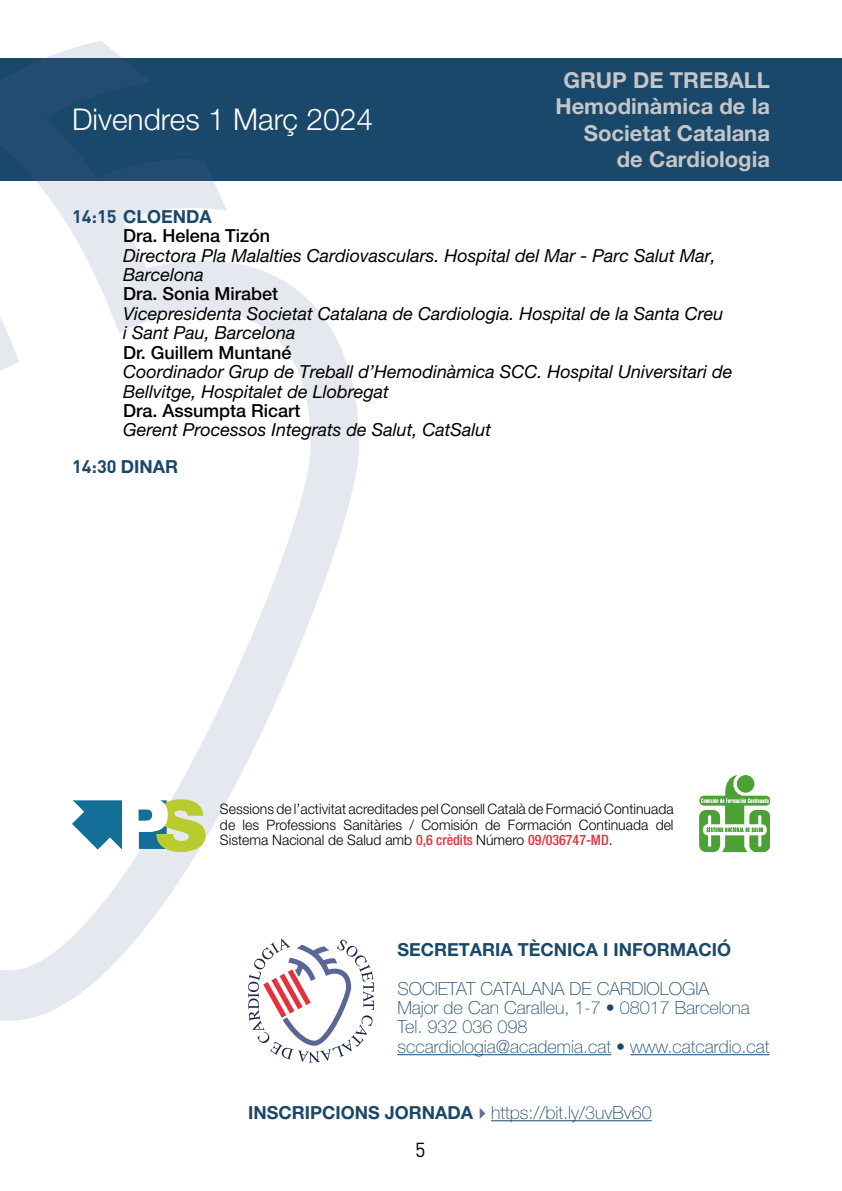
<style>
.page{position:relative;width:842px;height:1191px;background:#fff}
.page>*{position:absolute;margin:0;border:0;box-sizing:border-box;transform-origin:0 0}
.t1{font:300 30px "Helvetica Neue LT Pro";color:#fff}
.t2{font:700 22px/26.4px "Helvetica Neue LT Pro";color:#c6c6c6;text-align:right}
.t3{font:20px "DIN Pro";color:#000}
.t4{font:italic 18px/19.4px "Helvetica Neue LT Pro";color:#000}
.t5{font:100 18px/19.4px "Helvetica Neue LT Pro";color:#1a486a}
.t6{font:500 18px/19.4px "Helvetica Neue LT Pro";color:#000}
.t7{font:700 18px "Helvetica Neue LT Pro";color:#1a486a}
.t8{font:700 18px "DIN Pro";color:#1a486a}
.t9{font:300 14.4px/15.6px "Helvetica Neue LT Pro";color:#000;text-align:justify}
.s1{font-family:"DIN Pro";font-weight:700;color:#1a486a}
.s2{font-weight:700;color:#1a486a}
.s3{font-family:"Helvetica Neue LT Pro"}
.s4{font-weight:500;font-stretch:condensed;color:#e7303b}
.s5{font-weight:700}
.s6{color:#5e718f}
</style>
<div class="page">
<div style="left:0;top:58px;width:842px;height:122px;background:#1a486a"></div>
<svg style="left:0;top:41px;width:361px;height:980px"></svg>
<hr style="left:397px;top:1054px;width:214px;height:1px;background:#1a486a">
<hr style="left:630px;top:1054px;width:139px;height:1px;background:#1a486a">
<svg style="left:248px;top:938px;width:126px;height:124px"></svg>
<svg style="left:699px;top:775px;width:71px;height:77px"></svg>
<svg style="left:72px;top:799px;width:134px;height:53px"></svg>
<hr style="left:491px;top:1120px;width:161px;height:1px;background:#1a486a">
<h1 class="t1" style="left:72px;top:101px;width:303px">Divendres 1 Març 2024</h1>
<p class="t2" style="left:555px;top:66px;width:216px">GRUP DE TREBALL<br>Hemodinàmica de la<br>Societat Catalana de Cardiologia</p>
<p class="t6" style="left:123px;top:206px;width:149px;text-indent:-51px"><span class="s1">14:15</span> <span class="s2">CLOENDA<br></span>Dra. Helena Tizón</p>
<p class="t4" style="left:123px;top:245px;width:594px">Directora Pla Malalties Cardiovasculars. Hospital del Mar - Parc Salut Mar,<br>Barcelona</p>
<p class="t6" style="left:123px;top:284px;width:157px">Dra. Sonia Mirabet</p>
<p class="t4" style="left:123px;top:303px;width:602px">Vicepresidenta Societat Catalana de Cardiologia. Hospital de la Santa Creu i Sant Pau, Barcelona</p>
<p class="t6" style="left:123px;top:342px;width:170px">Dr. Guillem Muntané</p>
<p class="t4" style="left:123px;top:362px;width:611px">Coordinador Grup de Treball d’Hemodinàmica SCC. Hospital Universitari de<br>Bellvitge, Hospitalet de Llobregat</p>
<p class="t6" style="left:123px;top:401px;width:179px">Dra. Assumpta Ricart</p>
<p class="t4" style="left:123px;top:420px;width:370px">Gerent Processos Integrats de Salut, CatSalut</p>
<p class="t8" style="left:72px;top:451px;width:108px">14:30 <span class="s3">DINAR</span></p>
<p class="t9" style="left:220px;top:801px;width:455px">Sessions de l’activitat acreditades pel Consell Català de Formació Continuada de les Professions Sanitàries / Comisión de Formación Continuada del Sistema Nacional de Salud amb <span class="s4">0,6 crèdits</span> Número <span class="s4">09/036747-MD</span>.</p>
<p class="t7" style="left:397px;top:938px;width:335px">SECRETARIA TÈCNICA I INFORMACIÓ</p>
<p class="t5" style="left:397px;top:978px;width:373px">SOCIETAT CATALANA DE CARDIOLOGIA<br>Major de Can Caralleu, 1-7 • 08017 Barcelona Tel. 932 036 098<br>sccardiologia@academia.cat • www.catcardio.cat</p>
<p class="t5" style="left:248px;top:1102px;width:405px"><span class="s5">INSCRIPCIONS JORNADA</span><span class="s6">✔</span>https://bit.ly/3uvBv60</p>
<p class="t3" style="left:415px;top:1134px;width:12px">5</p>
</div>
